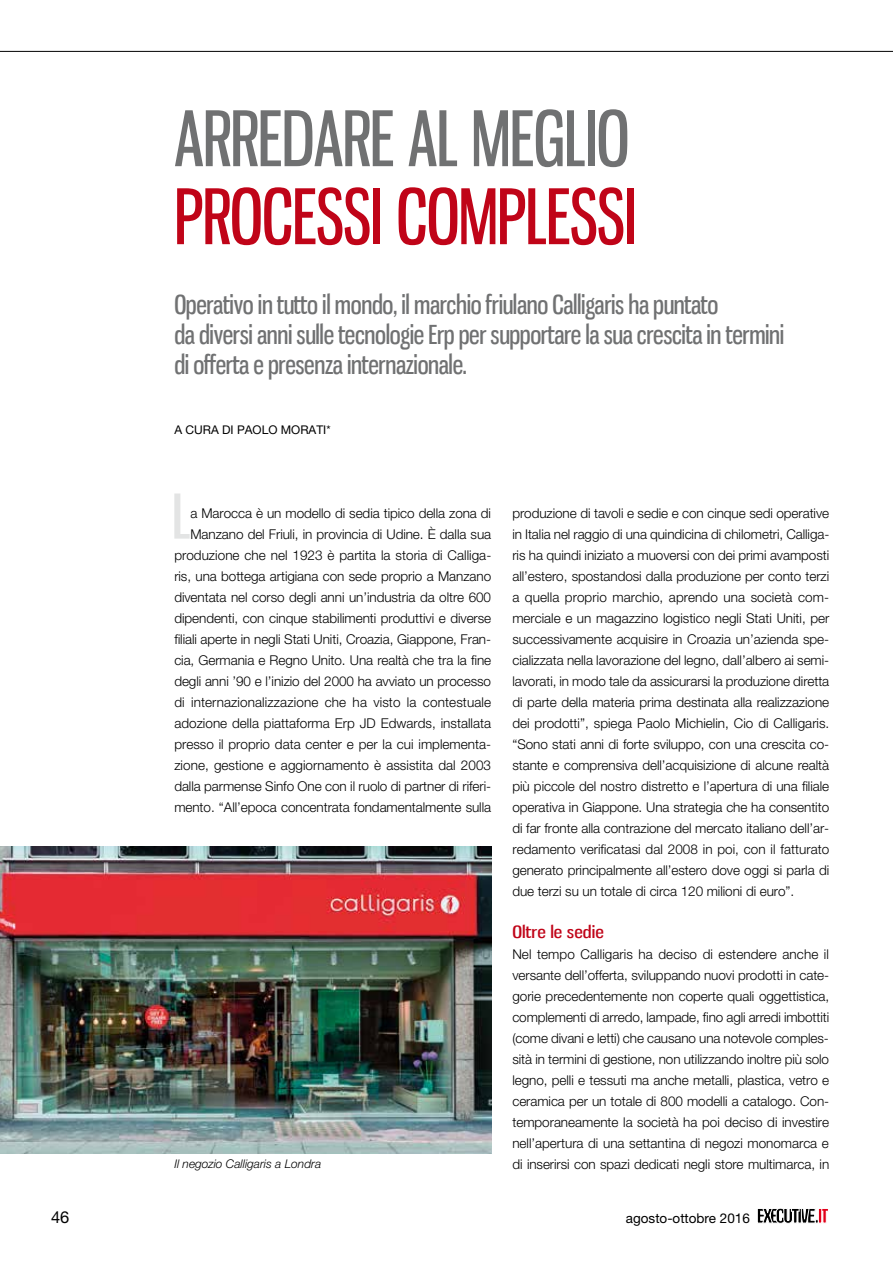
<style>
.page{position:relative;width:893px;height:1263px;background:#fff}
.page>*{position:absolute;margin:0;border:0;box-sizing:border-box;transform-origin:0 0}
.t1{font:75px "Gnuolane Free";letter-spacing:-.01em;color:#c00418;scale:.93 1}
.t2{font:75px "Gnuolane Free";letter-spacing:-.01em;color:#707172;scale:.93 1}
.t3{font:60.45px "Gnuolane Free";color:#e3e4e4}
.t4{font:25.5px/30px "Gnuolane Free";letter-spacing:-.015em;color:#707172}
.t5{font:16.5px "Gnuolane Free";letter-spacing:.005em;color:#c00418;scale:1.25 1}
.t6{font:16.5px "Helvetica Neue";color:#000}
.t7{font:300 13.5px/21px "Helvetica Neue";letter-spacing:-.005em;color:#000;text-align:justify}
.t8{font:13.5px "Helvetica Neue";color:#000}
.t9{font:italic 300 12px "Helvetica Neue";color:#000}
.t10{font:12px "Helvetica Neue";color:#000}
</style>
<div class="page">
<hr style="left:0;top:51px;width:893px;height:1px;background:#000">
<svg style="left:757px;top:1208px;width:71px;height:15px"></svg>
<img style="left:0;top:847px;width:491px;height:307px">
<h1 class="t2" style="left:174px;top:93px;width:491px">ARREDARE AL MEGLIO</h1>
<h1 class="t1" style="left:174px;top:171px;width:499px">PROCESSI COMPLESSI</h1>
<h3 class="t4" style="left:174px;top:290px;width:611px">Operativo in tutto il mondo, il marchio friulano Calligaris ha puntato<br>da diversi anni sulle tecnologie Erp per supportare la sua crescita in termini di offerta e presenza internazionale.</h3>
<p class="t10" style="left:174px;top:422px;width:158px">A CURA DI PAOLO MORATI*</p>
<h2 class="t3" style="left:172px;top:480px;width:20px">L</h2>
<p class="t7" style="left:174px;top:502px;width:318px;text-align:right">a Marocca è un modello di sedia tipico della zona di Manzano del Friuli, in provincia di Udine. È dalla sua produzione che nel 1923 è partita la storia di Calliga&shy;ris, una bottega artigiana con sede proprio a Manzano diventata nel corso degli anni un’industria da oltre 600 dipendenti, con cinque stabilimenti produttivi e diverse filiali aperte in negli Stati Uniti, Croazia, Giappone, Fran&shy;cia, Germania e Regno Unito. Una realtà che tra la fine degli anni ’90 e l’inizio del 2000 ha avviato un processo di internazionalizzazione che ha visto la contestuale adozione della piattaforma Erp JD Edwards, installata presso il proprio data center e per la cui implementa&shy;zione, gestione e aggiornamento è assistita dal 2003 dalla parmense Sinfo One con il ruolo di partner di riferi&shy;mento. “All’epoca concentrata fondamentalmente sulla</p>
<p class="t7" style="left:512px;top:502px;width:318px">produzione di tavoli e sedie e con cinque sedi operative in Italia nel raggio di una quindicina di chilometri, Calliga&shy;ris ha quindi iniziato a muoversi con dei primi avamposti all’estero, spostandosi dalla produzione per conto terzi a quella proprio marchio, aprendo una società com&shy;merciale e un magazzino logistico negli Stati Uniti, per successivamente acquisire in Croazia un’azienda spe&shy;cializzata nella lavorazione del legno, dall’albero ai semi&shy;lavorati, in modo tale da assicurarsi la produzione diretta di parte della materia prima destinata alla realizzazione dei prodotti”, spiega Paolo Michielin, Cio di Calligaris. “Sono stati anni di forte sviluppo, con una crescita co&shy;stante e comprensiva dell’acquisizione di alcune realtà più piccole del nostro distretto e l’apertura di una filiale operativa in Giappone. Una strategia che ha consentito di far fronte alla contrazione del mercato italiano dell’ar&shy;redamento verificatasi dal 2008 in poi, con il fatturato generato principalmente all’estero dove oggi si parla di due terzi su un totale di circa 120 milioni di euro”.</p>
<p class="t5" style="left:512px;top:921px;width:75px">Oltre le sedie</p>
<p class="t7" style="left:512px;top:943px;width:318px">Nel tempo Calligaris ha deciso di estendere anche il versante dell’offerta, sviluppando nuovi prodotti in cate&shy;gorie precedentemente non coperte quali oggettistica, complementi di arredo, lampade, fino agli arredi imbottiti (come divani e letti) che causano una notevole comples&shy;sità in termini di gestione, non utilizzando inoltre più solo legno, pelli e tessuti ma anche metalli, plastica, vetro e ceramica per un totale di 800 modelli a catalogo. Con&shy;temporaneamente la società ha poi deciso di investire nell’apertura di una settantina di negozi monomarca e di inserirsi con spazi dedicati negli store multimarca, in</p>
<p class="t9" style="left:174px;top:1157px;width:148px">Il negozio Calligaris a Londra</p>
<p class="t6" style="left:51px;top:1208px;width:20px">46</p>
<p class="t8" style="left:626px;top:1210px;width:126px">agosto-ottobre 2016</p>
</div>
